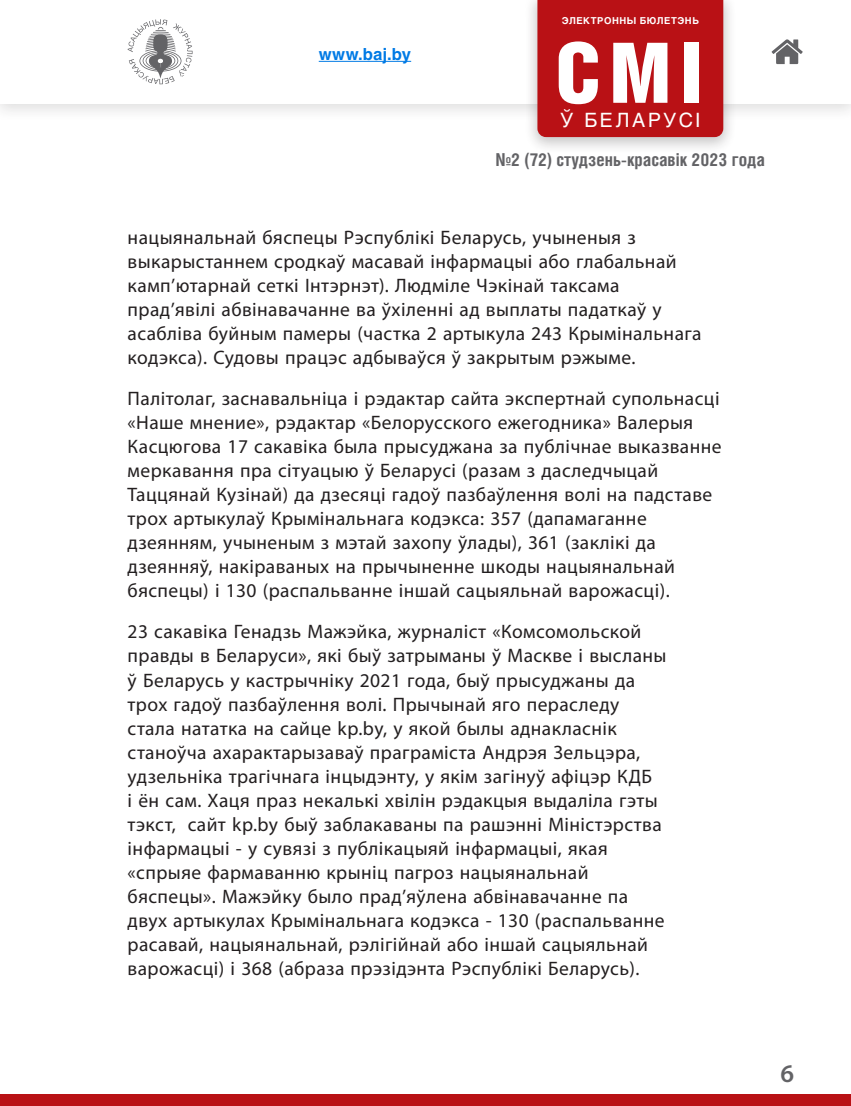
<style>
.page{position:relative;width:851px;height:1106px;background:#fff}
.page>*{position:absolute;margin:0;border:0;box-sizing:border-box;transform-origin:0 0}
.t1{font:83.55px "Helios Cond Black C";color:#fff}
.t2{font:600 25.5px "Myriad Pro";color:#636366}
.t3{font:19.5px/24px "Myriad Pro";letter-spacing:.02em;color:#231f20}
.t4{font:19.5px "Helios C";letter-spacing:.13em;color:#fff}
.t5{font:700 17.85px "Helios Cond C";color:#636366}
.t6{font:700 16.5px "Helios C";letter-spacing:.01em;color:#007ae5}
.t7{font:700 9.45px "Helios C";letter-spacing:.06em;color:#fff}
</style>
<div class="page">
<div style="left:0;top:1094px;width:850px;height:12px;background:#b91115"></div>
<div style="left:0;top:0;width:850px;height:122px;background:#231f20;opacity:.15"></div>
<div style="left:0;top:0;width:850px;height:103px;background:#fff"></div>
<svg style="left:128px;top:19px;width:64px;height:65px"></svg>
<hr style="left:319px;top:61px;width:92px;height:1px;background:#007ae5">
<svg style="left:771px;top:39px;width:31px;height:25px"></svg>
<div style="left:523px;top:0;width:213px;height:155px;background:#231f20;opacity:.25"></div>
<div style="left:537px;top:0;width:186px;height:137px;background:#b91115"></div>
<p class="t6" style="left:319px;top:44px;width:94px">www.baj.by</p>
<p class="t7" style="left:561px;top:15px;width:139px">ЭЛЕКТРОННЫ БЮЛЕТЭНЬ</p>
<h1 class="t1" style="left:555px;top:25px;width:149px">СМІ</h1>
<p class="t4" style="left:560px;top:109px;width:141px">Ў БЕЛАРУСІ</p>
<p class="t5" style="left:496px;top:149px;width:270px">№2 (72) студзень-красавік 2023 года</p>
<p class="t3" style="left:128px;top:225px;width:575px">нацыянальнай бяспецы Рэспублікі Беларусь, учыненыя з выкарыстаннем сродкаў масавай інфармацыі або глабальнай камп’ютарнай сеткі Інтэрнэт). Людміле Чэкінай таксама прад’явілі абвінавачанне ва ўхіленні ад выплаты падаткаў у асабліва буйным памеры (частка 2 артыкула 243 Крымінальнага кодэкса). Судовы працэс адбываўся ў закрытым рэжыме.</p>
<p class="t3" style="left:128px;top:386px;width:595px">Палітолаг, заснавальніца і рэдактар сайта экспертнай супольнасці «Наше мнение», рэдактар «Белорусского ежегодника» Валерыя Касцюгова 17 сакавіка была прысуджана за публічнае выказванне меркавання пра сітуацыю ў Беларусі (разам з даследчыцай Таццянай Кузінай) да дзесяці гадоў пазбаўлення волі на падставе трох артыкулаў Крымінальнага кодэкса: 357 (дапамаганне дзеянням, учыненым з мэтай захопу ўлады), 361 (заклікі да дзеянняў, накіраваных на прычыненне шкоды нацыянальнай бяспецы) і 130 (распальванне іншай сацыяльнай варожасці).</p>
<p class="t3" style="left:128px;top:619px;width:540px">23 сакавіка Генадзь Мажэйка, журналіст «Комсомольской правды в Беларуси», які быў затрыманы ў Маскве і высланы ў Беларусь у кастрычніку 2021 года, быў прысуджаны да трох гадоў пазбаўлення волі. Прычынай яго пераследу стала нататка на сайце kp.by, у якой былы аднакласнік станоўча ахарактарызаваў праграміста Андрэя Зельцэра, удзельніка трагічнага інцыдэнту, у якім загінуў афіцэр КДБ<br>і ён сам. Хаця праз некалькі хвілін рэдакцыя выдаліла гэты тэкст, сайт kp.by быў заблакаваны па рашэнні Міністэрства інфармацыі - у сувязі з публікацыяй інфармацыі, якая «спрыяе фармаванню крыніц пагроз нацыянальнай бяспецы». Мажэйку было прад’яўлена абвінавачанне па двух артыкулах Крымінальнага кодэкса - 130 (распальванне расавай, нацыянальнай, рэлігійнай або іншай сацыяльнай варожасці) і 368 (абраза прэзідэнта Рэспублікі Беларусь).</p>
<h2 class="t2" style="left:780px;top:1057px;width:15px">6</h2>
</div>
